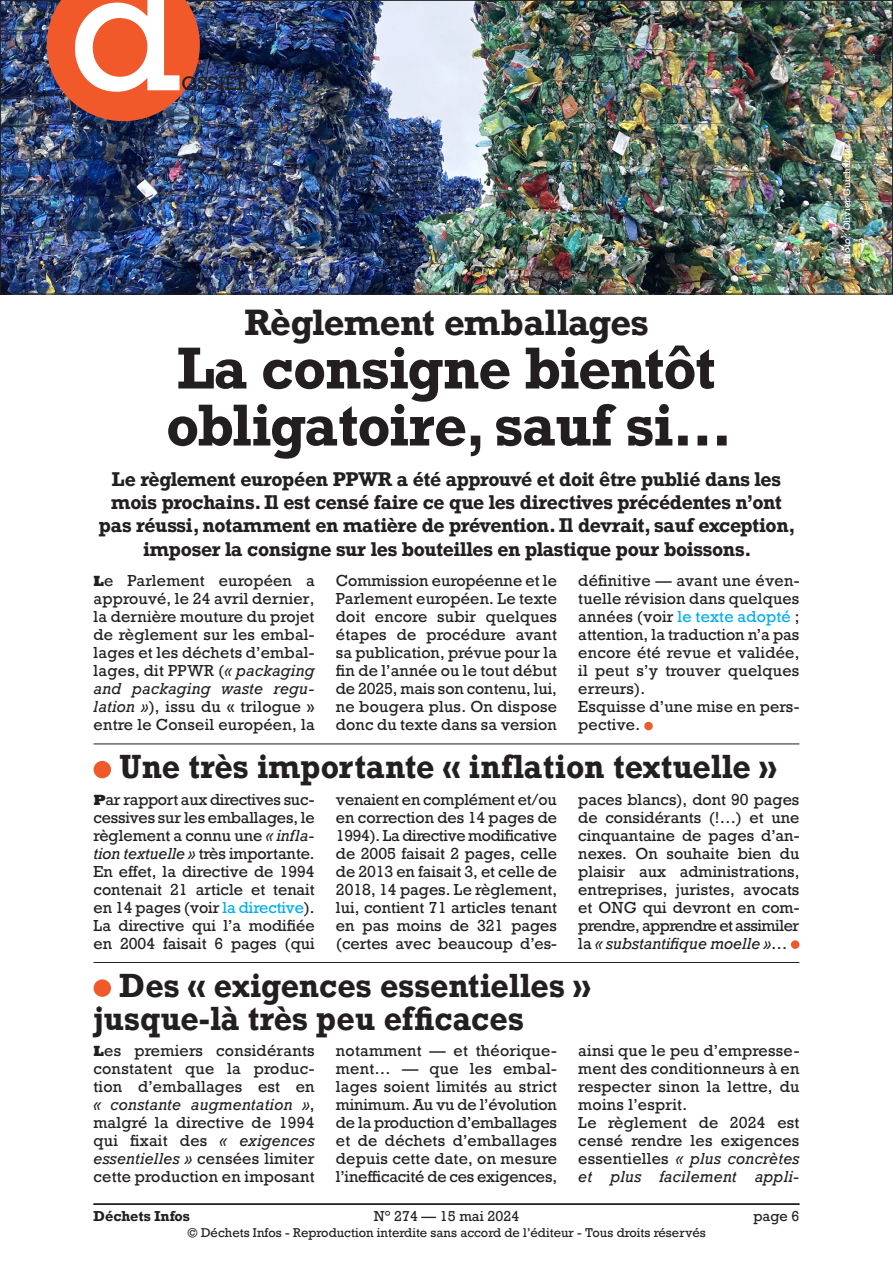
<style>
.page{position:relative;width:893px;height:1263px;background:#fff}
.page>*{position:absolute;margin:0;border:0;box-sizing:border-box;transform-origin:0 0}
.t1{font:166.5px "Rockwell";color:#fff}
.Titre_32{font:700 55.5px/57px "Rockwell";letter-spacing:-.02em;color:#231f20}
.Titre_32-2{font:700 34.5px "Rockwell";letter-spacing:-.01em;color:#231f20}
.Texte_courant{font:700 31.5px/33px "Rockwell";letter-spacing:.01em;color:#231f20;scale:.95 1}
.Châpo_12_5pt{font:700 18.75px/23.2px "Rockwell";letter-spacing:-.02em;color:#231f20;text-align:center}
.t2{font:18.3px "Rockwell";color:#231f20}
.Texte_courant-2{font:15px/18px "Rockwell";letter-spacing:.015em;color:#231f20;text-align:justify}
.t3{font:13.5px "Rockwell";color:#231f20}
.t4{font:700 13.5px "Rockwell";color:#231f20}
.t5{font:12px "Rockwell";color:#231f20}
.Crédit_photo{font:9px "Rockwell";letter-spacing:.015em;color:#fff}
.s1{font-family:"Rockwell Std";font-weight:800}
.s2{font-style:italic}
.s3{color:#00aeef}
</style>
<div class="page">
<hr style="left:94px;top:1203px;width:705px;height:2px;background:#231f20">
<div style="left:644px;top:722px;width:9px;height:8px;background:#f1592a;border-radius:50%"></div>
<hr style="left:94px;top:743px;width:705px;height:1px;background:#231f20">
<div style="left:94px;top:761px;width:17px;height:17px;background:#f1592a;border-radius:50%"></div>
<div style="left:791px;top:940px;width:8px;height:9px;background:#f1592a;border-radius:50%"></div>
<hr style="left:94px;top:962px;width:705px;height:1px;background:#231f20">
<div style="left:94px;top:979px;width:17px;height:18px;background:#f1592a;border-radius:50%"></div>
<img style="left:2px;top:2px;width:889px;height:290px">
<svg style="left:47px;top:0;width:153px;height:121px;background:#d35636"></svg>
<h1 class="t1" style="left:69px;top:-73px;width:114px">d</h1>
<p class="t2" style="left:182px;top:72px;width:69px">OSSIER</p>
<p class="Titre_32-2" style="left:244px;top:301px;width:406px">Règlement emballages</p>
<p class="Titre_32" style="left:166px;top:339px;width:567px">La consigne bientôt obligatoire, sauf si…</p>
<p class="Châpo_12_5pt" style="left:99px;top:467px;width:698px">Le règlement européen PPWR a été approuvé et doit être publié dans les mois prochains. Il est censé faire ce que les directives précédentes n’ont pas réussi, notamment en matière de prévention. Il devrait, sauf exception, imposer la consigne sur les bouteilles en plastique pour boissons.</p>
<p class="Texte_courant-2" style="left:94px;top:572px;width:223px"><span class="s1">L</span>e Parlement européen a approuvé, le 24 avril dernier, la dernière mouture du projet de règlement sur les embal&shy;lages et les déchets d’embal&shy;lages, dit PPWR (<span class="s2">« packaging and packaging waste regu&shy;lation »</span>), issu du « trilogue » entre le Conseil européen, la</p>
<p class="Texte_courant-2" style="left:336px;top:572px;width:223px">Commission européenne et le Parlement européen. Le texte doit encore subir quelques étapes de procédure avant sa publication, prévue pour la fin de l’année ou le tout début de 2025, mais son contenu, lui, ne bougera plus. On dispose donc du texte dans sa version</p>
<p class="Texte_courant-2" style="left:578px;top:572px;width:223px">définitive — avant une éven&shy;tuelle révision dans quelques années (voir <span class="s3">le texte adopté</span> ; attention, la traduction n’a pas encore été revue et validée, il peut s’y trouver quelques erreurs).</p>
<p class="Texte_courant-2" style="left:578px;top:698px;width:223px">Esquisse d’une mise en pers&shy;pective.</p>
<p class="Texte_courant" style="left:119px;top:750px;width:693px">Une très importante « inflation textuelle »</p>
<p class="Texte_courant-2" style="left:94px;top:791px;width:223px"><span class="s1">P</span>ar rapport aux directives suc&shy;cessives sur les emballages, le règlement a connu une <span class="s2">« infla&shy;tion textuelle »</span> très importante.<br>En effet, la directive de 1994 contenait 21 article et tenait en 14 pages (voir <span class="s3">la directive</span>).<br>La directive qui l’a modifiée en 2004 faisait 6 pages (qui</p>
<p class="Texte_courant-2" style="left:336px;top:791px;width:223px">venaient en complément et/ou en correction des 14 pages de 1994). La directive modificative de 2005 faisait 2 pages, celle de 2013 en faisait 3, et celle de 2018, 14 pages. Le règlement, lui, contient 71 articles tenant en pas moins de 321 pages (certes avec beaucoup d’es-</p>
<p class="Texte_courant-2" style="left:578px;top:791px;width:223px">paces blancs), dont 90 pages de considérants (!…) et une cinquantaine de pages d’an&shy;nexes. On souhaite bien du plaisir aux administrations, entreprises, juristes, avocats et ONG qui devront en com&shy;prendre, apprendre et assimiler la <span class="s2">« substantifique moelle »</span>…</p>
<p class="Texte_courant" style="left:94px;top:968px;width:525px;text-indent:26px">Des « exigences essentielles » jusque-là très peu efficaces</p>
<p class="Texte_courant-2" style="left:94px;top:1042px;width:223px"><span class="s1">L</span>es premiers considérants constatent que la produc&shy;tion d’emballages est en <span class="s2">« constante augmentation »</span>, malgré la directive de 1994 qui fixait des <span class="s2">« exigences essentielles »</span> censées limiter cette production en imposant</p>
<p class="Texte_courant-2" style="left:336px;top:1042px;width:223px">notamment — et théorique&shy;ment… — que les embal&shy;lages soient limités au strict minimum. Au vu de l’évolution de la production d’emballages et de déchets d’emballages depuis cette date, on mesure l’inefficacité de ces exigences,</p>
<p class="Texte_courant-2" style="left:578px;top:1042px;width:223px">ainsi que le peu d’empresse&shy;ment des conditionneurs à en respecter sinon la lettre, du moins l’esprit.</p>
<p class="Texte_courant-2" style="left:578px;top:1114px;width:223px">Le règlement de 2024 est censé rendre les exigences essentielles <span class="s2">« plus concrètes et plus facilement appli-</span></p>
<p class="t4" style="left:94px;top:1207px;width:98px">Déchets Infos</p>
<p class="t3" style="left:374px;top:1207px;width:147px">N° 274 — 15 mai 2024</p>
<p class="t3" style="left:753px;top:1207px;width:48px">page 6</p>
<p class="t5" style="left:187px;top:1225px;width:520px">© Déchets Infos - Reproduction interdite sans accord de l’éditeur - Tous droits réservés</p>
<p class="Crédit_photo" style="left:841px;top:264px;width:122px;rotate:-90deg">Photo : Olivier Guichardaz</p>
</div>
